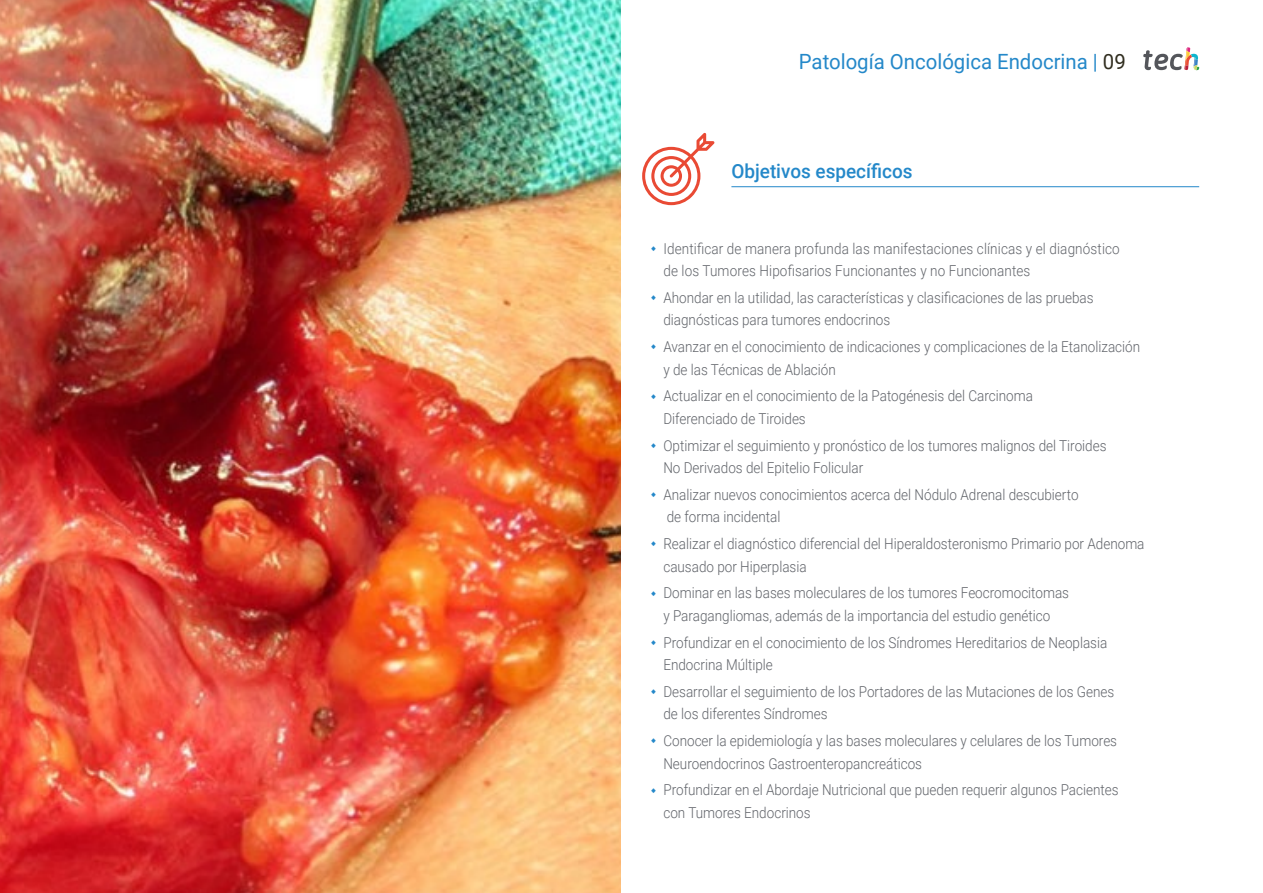
<style>
.page{position:relative;width:1263px;height:893px;background:#fff}
.page>*{position:absolute;margin:0;border:0;box-sizing:border-box;transform-origin:0 0}
.t1{font:21px "Roboto";color:#2488c9}
.t2{font:500 19.5px "Roboto";color:#2488c9}
.t3{font:300 15px/22.5px "Roboto";color:#61646a;scale:.9 1}
.s1{color:#312e20}
</style>
<div class="page">
<img style="left:0;top:0;width:621px;height:893px">
<hr style="left:731px;top:186px;width:468px;height:1px;background:#2488c9">
<svg style="left:642px;top:133px;width:72px;height:72px"></svg>
<svg style="left:1143px;top:47px;width:56px;height:24px"></svg>
<h1 class="t1" style="left:799px;top:47px;width:328px">Patología Oncológica Endocrina | <span class="s1">09</span></h1>
<h2 class="t2" style="left:731px;top:158px;width:183px">Objetivos específicos</h2>
<p class="t3" style="left:663px;top:236px;width:509px">Identificar de manera profunda las manifestaciones clínicas y el diagnóstico de los Tumores Hipofisarios Funcionantes y no Funcionantes</p>
<p class="t3" style="left:663px;top:286px;width:480px">Ahondar en la utilidad, las características y clasificaciones de las pruebas diagnósticas para tumores endocrinos</p>
<p class="t3" style="left:663px;top:335px;width:531px">Avanzar en el conocimiento de indicaciones y complicaciones de la Etanolización y de las Técnicas de Ablación</p>
<p class="t3" style="left:663px;top:384px;width:412px">Actualizar en el conocimiento de la Patogénesis del Carcinoma<br>Diferenciado de Tiroides</p>
<p class="t3" style="left:663px;top:433px;width:494px">Optimizar el seguimiento y pronóstico de los tumores malignos del Tiroides<br>No Derivados del Epitelio Folicular</p>
<p class="t3" style="left:663px;top:483px;width:463px">Analizar nuevos conocimientos acerca del Nódulo Adrenal descubierto de forma incidental</p>
<p class="t3" style="left:663px;top:532px;width:536px">Realizar el diagnóstico diferencial del Hiperaldosteronismo Primario por Adenoma causado por Hiperplasia</p>
<p class="t3" style="left:663px;top:581px;width:452px">Dominar en las bases moleculares de los tumores Feocromocitomas y Paragangliomas, además de la importancia del estudio genético</p>
<p class="t3" style="left:663px;top:630px;width:495px">Profundizar en el conocimiento de los Síndromes Hereditarios de Neoplasia<br>Endocrina Múltiple</p>
<p class="t3" style="left:663px;top:680px;width:503px">Desarrollar el seguimiento de los Portadores de las Mutaciones de los Genes de los diferentes Síndromes</p>
<p class="t3" style="left:663px;top:729px;width:506px">Conocer la epidemiología y las bases moleculares y celulares de los Tumores<br>Neuroendocrinos Gastroenteropancreáticos</p>
<p class="t3" style="left:663px;top:778px;width:507px">Profundizar en el Abordaje Nutricional que pueden requerir algunos Pacientes con Tumores Endocrinos</p>
</div>
